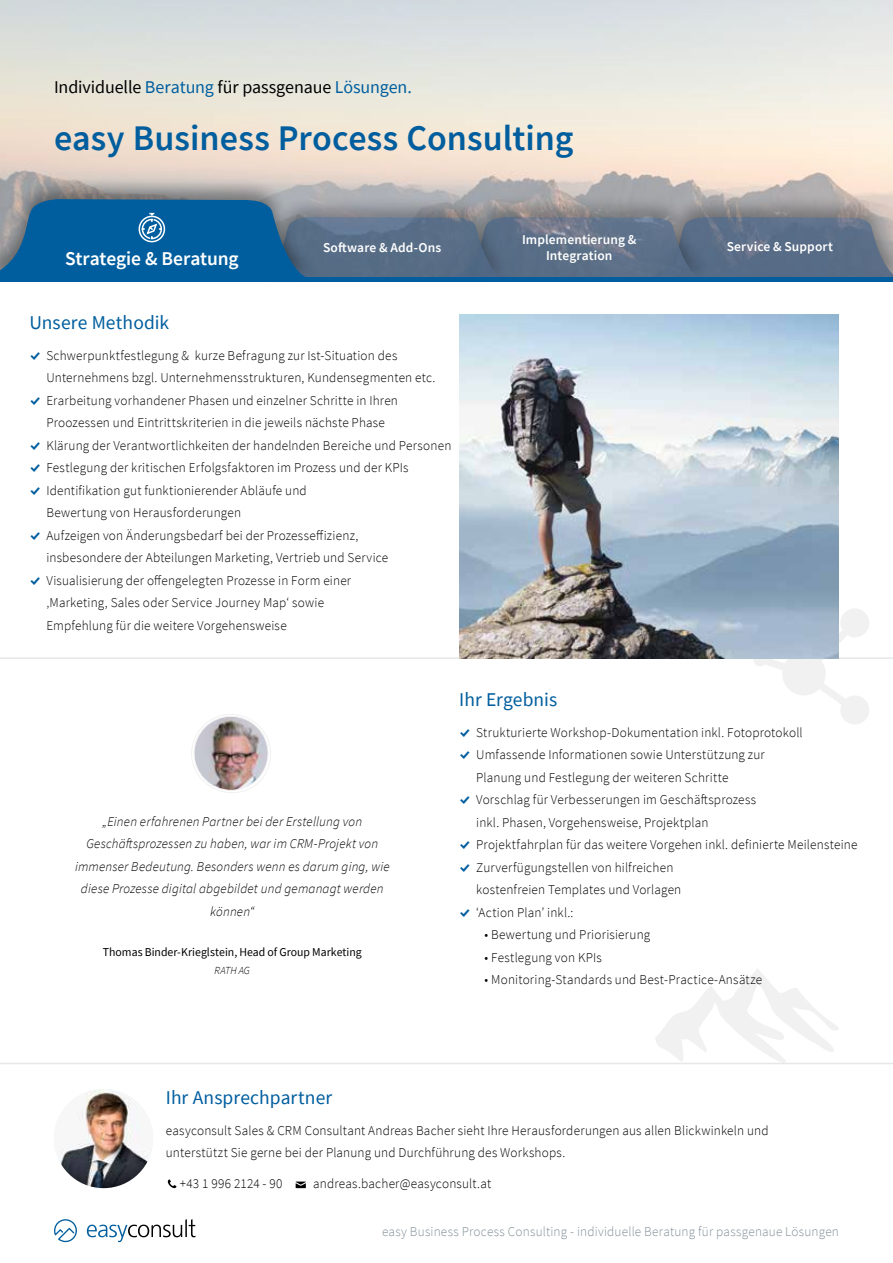
<style>
.page{position:relative;width:893px;height:1263px;background:#fff}
.page>*{position:absolute;margin:0;border:0;box-sizing:border-box;transform-origin:0 0}
.t1{font:600 36px "Source Sans Pro";letter-spacing:.005em;color:#005e9e}
.t2{font:19.5px "Source Sans Pro";letter-spacing:.005em;color:#005e9e}
.t3{font:600 19.5px "Source Sans Pro";letter-spacing:-.005em;color:#fff}
.t4{font:18px "Source Sans Pro";letter-spacing:-.005em;color:#000}
.t5{font:300 13.5px/22.5px "Source Sans Pro";letter-spacing:.015em;color:#000}
.t6{font:italic 300 13.5px/22.5px "Source Sans Pro";letter-spacing:.015em;color:#000;text-align:center}
.t7{font:300 13.5px "Source Sans Pro";letter-spacing:.015em;color:#839097}
.t8{font:600 13.5px/16.2px "Source Sans Pro";letter-spacing:.01em;color:#fff;text-align:center}
.t9{font:12px "Source Sans Pro";color:#000}
.t10{font:italic 300 10.8px "Source Sans Pro";color:#000}
.s1{color:#005e9e}
.s2{font-family:"Modern Pictograms";font-weight:400;color:#005e9e}
</style>
<div class="page">
<svg style="left:753px;top:609px;width:116px;height:115px"></svg>
<svg style="left:655px;top:969px;width:184px;height:94px"></svg>
<hr style="left:0;top:657px;width:893px;height:2px;background:#e6e7e8">
<hr style="left:0;top:1063px;width:893px;height:1px;background:#e6e7e8">
<img style="left:54px;top:1089px;width:99px;height:99px;border-radius:50px">
<img style="left:459px;top:314px;width:380px;height:344px">
<svg style="left:168px;top:1179px;width:8px;height:9px"></svg>
<svg style="left:296px;top:1181px;width:10px;height:7px"></svg>
<svg style="left:87px;top:1219px;width:108px;height:23px"></svg>
<svg style="left:54px;top:1219px;width:23px;height:23px"></svg>
<div style="left:191px;top:714px;width:80px;height:79px;border:1px solid #f1f1f2;border-radius:50%"></div>
<img style="left:194px;top:716px;width:74px;height:74px">
<div style="left:194px;top:716px;width:74px;height:74px;border:1px solid #f1f1f2;border-radius:50%"></div>
<div style="left:0;top:176px;width:321px;height:108px;background:#000;opacity:.38"></div>
<svg style="left:0;top:199px;width:893px;height:79px;background:#4d7292"></svg>
<hr style="left:0;top:278px;width:893px;height:4px;background:#005e9e">
<h3 class="t4" style="left:54px;top:76px;width:359px">Individuelle <span class="s1">Beratung</span> für passgenaue <span class="s1">Lösungen.</span></h3>
<h1 class="t1" style="left:54px;top:114px;width:521px">easy Business Process Consulting</h1>
<h2 class="t3" style="left:65px;top:245px;width:175px">Strategie &amp; Beratung</h2>
<p class="t8" style="left:522px;top:231px;width:116px">Implementierung &amp;<br>Integration</p>
<p class="t8" style="left:323px;top:239px;width:120px">Software &amp; Add-Ons</p>
<p class="t8" style="left:727px;top:239px;width:108px">Service &amp; Support</p>
<h2 class="t2" style="left:29px;top:310px;width:141px">Unsere Methodik</h2>
<p class="t5" style="left:29px;top:344px;width:369px"><span class="s2">%</span> Schwerpunktfestlegung &amp; kurze Befragung zur Ist-Situation des</p>
<p class="t5" style="left:46px;top:367px;width:391px">Unternehmens bzgl. Unternehmensstrukturen, Kundensegmenten etc.</p>
<p class="t5" style="left:29px;top:389px;width:370px"><span class="s2">%</span> Erarbeitung vorhandener Phasen und einzelner Schritte in Ihren</p>
<p class="t5" style="left:46px;top:412px;width:340px">Proozessen und Eintrittskriterien in die jeweils nächste Phase</p>
<p class="t5" style="left:29px;top:434px;width:424px"><span class="s2">%</span> Klärung der Verantwortlichkeiten der handelnden Bereiche und Personen</p>
<p class="t5" style="left:29px;top:457px;width:381px"><span class="s2">%</span> Festlegung der kritischen Erfolgsfaktoren im Prozess und der KPIs</p>
<p class="t5" style="left:29px;top:479px;width:279px"><span class="s2">%</span> Identifikation gut funktionierender Abläufe und</p>
<p class="t5" style="left:46px;top:502px;width:196px">Bewertung von Herausforderungen</p>
<p class="t5" style="left:29px;top:524px;width:330px"><span class="s2">%</span> Aufzeigen von Änderungsbedarf bei der Prozesseffizienz,</p>
<p class="t5" style="left:46px;top:547px;width:343px">insbesondere der Abteilungen Marketing, Vertrieb und Service</p>
<p class="t5" style="left:29px;top:569px;width:323px"><span class="s2">%</span> Visualisierung der offengelegten Prozesse in Form einer</p>
<p class="t5" style="left:46px;top:592px;width:279px">‚Marketing, Sales oder Service Journey Map‘ sowie</p>
<p class="t5" style="left:46px;top:614px;width:242px">Empfehlung für die weitere Vorgehensweise</p>
<p class="t6" style="left:75px;top:810px;width:316px">„Einen erfahrenen Partner bei der Erstellung von Geschäftsprozessen zu haben, war im CRM-Projekt von immenser Bedeutung. Besonders wenn es darum ging, wie diese Prozesse digital abgebildet und gemanagt werden können“</p>
<p class="t9" style="left:103px;top:944px;width:260px">Thomas Binder-Krieglstein, Head of Group Marketing</p>
<p class="t10" style="left:215px;top:964px;width:37px">RATH AG</p>
<h2 class="t2" style="left:459px;top:687px;width:100px">Ihr Ergebnis</h2>
<p class="t5" style="left:459px;top:721px;width:345px"><span class="s2">%</span> Strukturierte Workshop-Dokumentation inkl. Fotoprotokoll</p>
<p class="t5" style="left:459px;top:743px;width:307px"><span class="s2">%</span> Umfassende Informationen sowie Unterstützung zur</p>
<p class="t5" style="left:476px;top:766px;width:254px">Planung und Festlegung der weiteren Schritte</p>
<p class="t5" style="left:459px;top:788px;width:298px"><span class="s2">%</span> Vorschlag für Verbesserungen im Geschäftsprozess</p>
<p class="t5" style="left:476px;top:811px;width:234px">inkl. Phasen, Vorgehensweise, Projektplan</p>
<p class="t5" style="left:459px;top:833px;width:400px"><span class="s2">%</span> Projektfahrplan für das weitere Vorgehen inkl. definierte Meilensteine</p>
<p class="t5" style="left:459px;top:856px;width:216px"><span class="s2">%</span> Zurverfügungstellen von hilfreichen</p>
<p class="t5" style="left:476px;top:878px;width:207px">kostenfreien Templates und Vorlagen</p>
<p class="t5" style="left:459px;top:901px;width:116px"><span class="s2">%</span> ‘Action Plan’ inkl.:</p>
<p class="t5" style="left:485px;top:923px;width:167px">• Bewertung und Priorisierung</p>
<p class="t5" style="left:485px;top:946px;width:119px">• Festlegung von KPIs</p>
<p class="t5" style="left:485px;top:968px;width:279px">• Monitoring-Standards und Best-Practice-Ansätze</p>
<h2 class="t2" style="left:166px;top:1085px;width:168px">Ihr Ansprechpartner</h2>
<p class="t5" style="left:166px;top:1119px;width:604px">easyconsult Sales &amp; CRM Consultant Andreas Bacher sieht Ihre Herausforderungen aus allen Blickwinkeln und unterstützt Sie gerne bei der Planung und Durchführung des Workshops.</p>
<p class="t5" style="left:180px;top:1172px;width:104px">+43 1 996 2124 - 90</p>
<p class="t5" style="left:313px;top:1172px;width:179px">andreas.bacher@easyconsult.at</p>
<p class="t7" style="left:382px;top:1223px;width:458px">easy Business Process Consulting - individuelle Beratung für passgenaue Lösungen</p>
</div>
